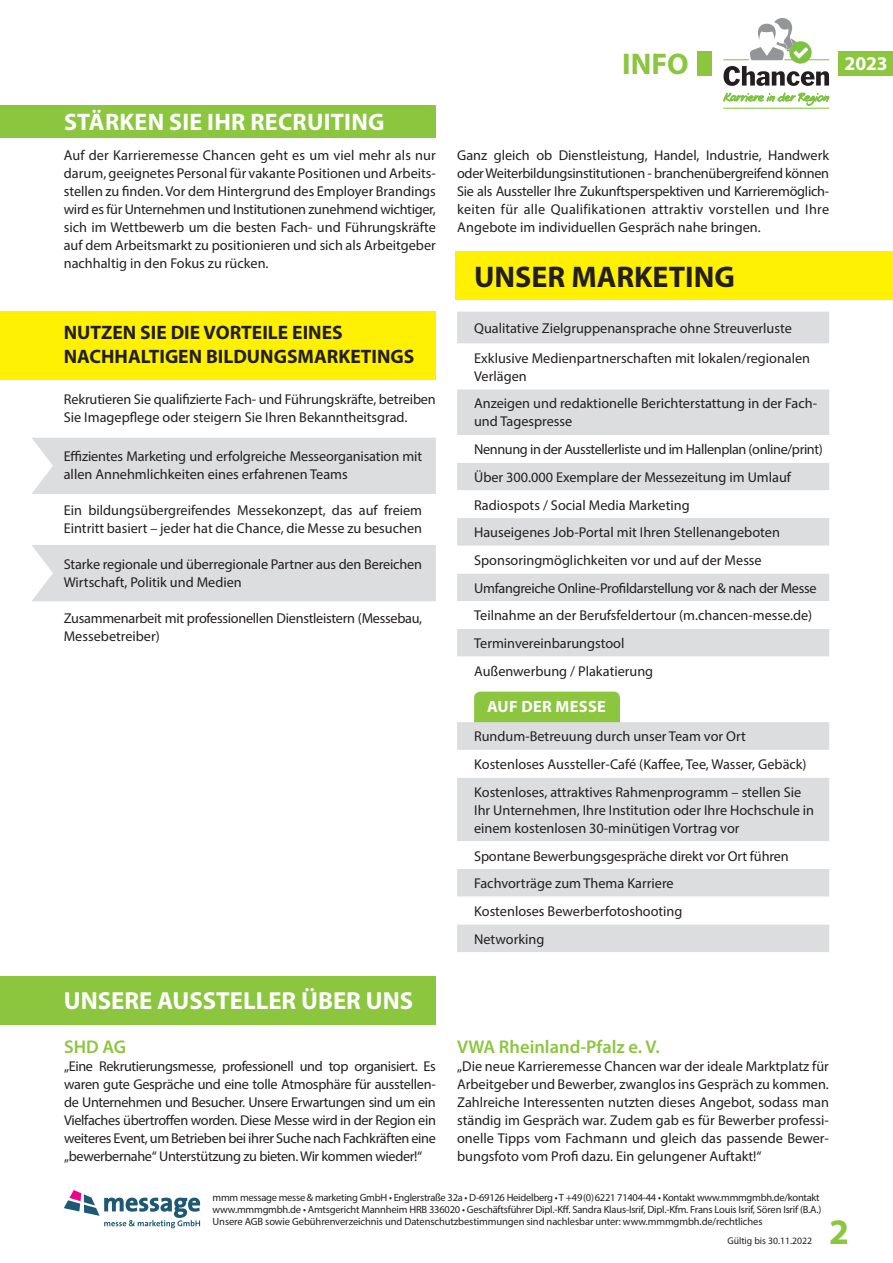
<style>
.page{position:relative;width:893px;height:1263px;background:#fff}
.page>*{position:absolute;margin:0;border:0;box-sizing:border-box;transform-origin:0 0}
.t1{font:700 36px "Myriad Pro";color:#8bc63e}
.t2{font:700 30px "Myriad Pro";color:#231f20}
.t3{font:700 30px "Myriad Pro";color:#8bc63e}
.t4{font:700 24.75px "Myriad Pro";color:#fff}
.t5{font:700 24px "Myriad Pro";letter-spacing:.01em;color:#fff}
.t6{font:700 19.5px/23.4px "Myriad Pro";color:#231f20}
.t7{font:700 19.5px "Myriad Pro";color:#fff}
.t8{font:600 18.45px "Myriad Pro";color:#8bc63e}
.t9{font:700 16.35px "Myriad Pro";color:#fff}
.t10{font:14.25px/18px "Myriad Pro";color:#231f20}
.t11{font:14.25px/18px "Myriad Pro";letter-spacing:-.02em;color:#231f20}
.t12{font:10.5px/12px "Myriad Pro";letter-spacing:-.02em;color:#231f20}
.t13{font:9.75px "Myriad Pro";color:#231f20}
</style>
<div class="page">
<svg style="left:64px;top:1190px;width:136px;height:38px"></svg>
<div style="left:838px;top:52px;width:55px;height:24px;background:#8bc63e"></div>
<hr style="left:723px;top:108px;width:106px;height:1px;background:#7fc241">
<svg style="left:723px;top:93px;width:106px;height:13px"></svg>
<svg style="left:723px;top:18px;width:106px;height:68px"></svg>
<div style="left:697px;top:52px;width:15px;height:24px;background:#8bc63e"></div>
<div style="left:455px;top:251px;width:438px;height:49px;background:#fff101"></div>
<div style="left:474px;top:692px;width:146px;height:39px;background:#8bc63e;border-radius:6px"></div>
<div style="left:0;top:312px;width:436px;height:68px;background:#fff101"></div>
<div style="left:32px;top:545px;width:404px;height:56px;background:#dcdddf"></div>
<div style="left:32px;top:438px;width:404px;height:56px;background:#dcdddf"></div>
<div style="left:0;top:976px;width:436px;height:49px;background:#8bc63e"></div>
<div style="left:0;top:105px;width:436px;height:33px;background:#8bc63e"></div>
<div style="left:457px;top:312px;width:372px;height:32px;background:#dcdddf"></div>
<svg style="left:457px;top:389px;width:372px;height:268px;fill:#dcdddf"></svg>
<div style="left:457px;top:722px;width:372px;height:230px;background:#dcdddf"></div>
<svg style="left:457px;top:750px;width:372px;height:174px;fill:#dcdddf"></svg>
<h3 class="t5" style="left:64px;top:106px;width:320px">STÄRKEN SIE IHR RECRUITING</h3>
<h2 class="t3" style="left:622px;top:44px;width:68px">INFO</h2>
<p class="t10" style="left:64px;top:146px;width:374px;text-align:justify">Auf der Karrieremesse Chancen geht es um viel mehr als nur darum, geeignetes Personal für vakante Positionen und Arbeits&shy;stellen zu finden. Vor dem Hintergrund des Employer Brandings wird es für Unternehmen und Institutionen zunehmend wichtiger, sich im Wettbewerb um die besten Fach- und Führungskräfte auf dem Arbeitsmarkt zu positionieren und sich als Arbeitgeber nachhaltig in den Fokus zu rücken.</p>
<p class="t10" style="left:457px;top:146px;width:374px;text-align:justify">Ganz gleich ob Dienstleistung, Handel, Industrie, Handwerk oder Weiterbildungsinstitutionen - branchenübergreifend können Sie als Aussteller Ihre Zukunftsperspektiven und Karrieremöglich&shy;keiten für alle Qualifikationen attraktiv vorstellen und Ihre Angebote im individuellen Gespräch nahe bringen.</p>
<h2 class="t2" style="left:474px;top:257px;width:260px">UNSER MARKETING</h2>
<h3 class="t6" style="left:64px;top:320px;width:352px">NUTZEN SIE DIE VORTEILE EINES<br>NACHHALTIGEN BILDUNGSMARKETINGS</h3>
<p class="t10" style="left:64px;top:390px;width:374px">Rekrutieren Sie qualifizierte Fach- und Führungskräfte, betreiben<br>Sie Imagepflege oder steigern Sie Ihren Bekanntheitsgrad.</p>
<p class="t10" style="left:64px;top:447px;width:360px">Effizientes Marketing und erfolgreiche Messeorganisation mit allen Annehmlichkeiten eines erfahrenen Teams</p>
<p class="t10" style="left:64px;top:501px;width:360px">Ein bildungsübergreifendes Messekonzept, das auf freiem<br>Eintritt basiert – jeder hat die Chance, die Messe zu besuchen</p>
<p class="t10" style="left:64px;top:555px;width:360px">Starke regionale und überregionale Partner aus den Bereichen<br>Wirtschaft, Politik und Medien</p>
<p class="t11" style="left:64px;top:609px;width:360px">Zusammenarbeit mit professionellen Dienstleistern (Messebau,<br>Messebetreiber)</p>
<p class="t10" style="left:474px;top:313px;width:338px;line-height:29.8px">Qualitative Zielgruppenansprache ohne Streuverluste<br>Exklusive Medienpartnerschaften mit lokalen/regionalen</p>
<p class="t10" style="left:474px;top:362px;width:344px;line-height:27.8px">Verlägen<br>Anzeigen und redaktionelle Berichterstattung in der Fach-</p>
<p class="t10" style="left:474px;top:408px;width:350px;line-height:27.8px">und Tagespresse<br>Nennung in der Ausstellerliste und im Hallenplan (online/print)<br>Über 300.000 Exemplare der Messezeitung im Umlauf Radiospots / Social Media Marketing<br>Hauseigenes Job-Portal mit Ihren Stellenangeboten Sponsoringmöglichkeiten vor und auf der Messe Umfangreiche Online-Profildarstellung vor &amp; nach der Messe Teilnahme an der Berufsfeldertour (m.chancen-messe.de)<br>Terminvereinbarungstool<br>Außenwerbung / Plakatierung</p>
<p class="t9" style="left:487px;top:695px;width:46px">AUF DER</p>
<p class="t9" style="left:556px;top:695px;width:24px">MESSE</p>
<p class="t10" style="left:474px;top:722px;width:334px;line-height:27.8px">Rundum-Betreuung durch unser Team vor Ort<br>Kostenloses Aussteller-Café (Kaffee, Tee, Wasser, Gebäck)<br>Kostenloses, attraktives Rahmenprogramm – stellen Sie</p>
<p class="t10" style="left:474px;top:801px;width:341px">Ihr Unternehmen, Ihre Institution oder Ihre Hochschule in einem kostenlosen 30-minütigen Vortrag vor</p>
<p class="t10" style="left:474px;top:842px;width:316px;line-height:27.8px">Spontane Bewerbungsgespräche direkt vor Ort führen Fachvorträge zum Thema Karriere<br>Kostenloses Bewerberfotoshooting<br>Networking</p>
<h3 class="t7" style="left:844px;top:51px;width:45px">2023</h3>
<h3 class="t4" style="left:64px;top:984px;width:351px">UNSERE AUSSTELLER ÜBER UNS</h3>
<p class="t8" style="left:64px;top:1035px;width:64px">SHD AG</p>
<p class="t10" style="left:64px;top:1057px;width:373px;text-align:justify">„Eine Rekrutierungsmesse, professionell und top organisiert. Es waren gute Gespräche und eine tolle Atmosphäre für ausstellen&shy;de Unternehmen und Besucher. Unsere Erwartungen sind um ein Vielfaches übertroffen worden. Diese Messe wird in der Region ein weiteres Event, um Betrieben bei ihrer Suche nach Fachkräften eine „bewerbernahe“ Unterstützung zu bieten. Wir kommen wieder!“</p>
<p class="t8" style="left:457px;top:1035px;width:204px">VWA Rheinland-Pfalz e. V.</p>
<p class="t10" style="left:457px;top:1057px;width:373px;text-align:justify">„Die neue Karrieremesse Chancen war der ideale Marktplatz für Arbeitgeber und Bewerber, zwanglos ins Gespräch zu kommen.<br>Zahlreiche Interessenten nutzten dieses Angebot, sodass man ständig im Gespräch war. Zudem gab es für Bewerber professi&shy;onelle Tipps vom Fachmann und gleich das passende Bewer&shy;bungsfoto vom Profi dazu. Ein gelungener Auftakt!“</p>
<p class="t12" style="left:213px;top:1191px;width:610px">mmm message messe &amp; marketing GmbH • Englerstraße 32a • D-69126 Heidelberg • T +49(0)6221 71404-44 • Kontakt www.mmmgmbh.de/kontakt www.mmmgmbh.de • Amtsgericht Mannheim HRB 336020 • Geschäftsführer Dipl.-Kff. Sandra Klaus-Isrif, Dipl.-Kfm. Frans Louis Isrif, Sören Isrif (B.A.)<br>Unsere AGB sowie Gebührenverzeichnis und Datenschutzbestimmungen sind nachlesbar unter: www.mmmgmbh.de/rechtliches</p>
<p class="t13" style="left:727px;top:1234px;width:86px">Gültig bis 30.11.2022</p>
<h1 class="t1" style="left:829px;top:1208px;width:21px">2</h1>
</div>
